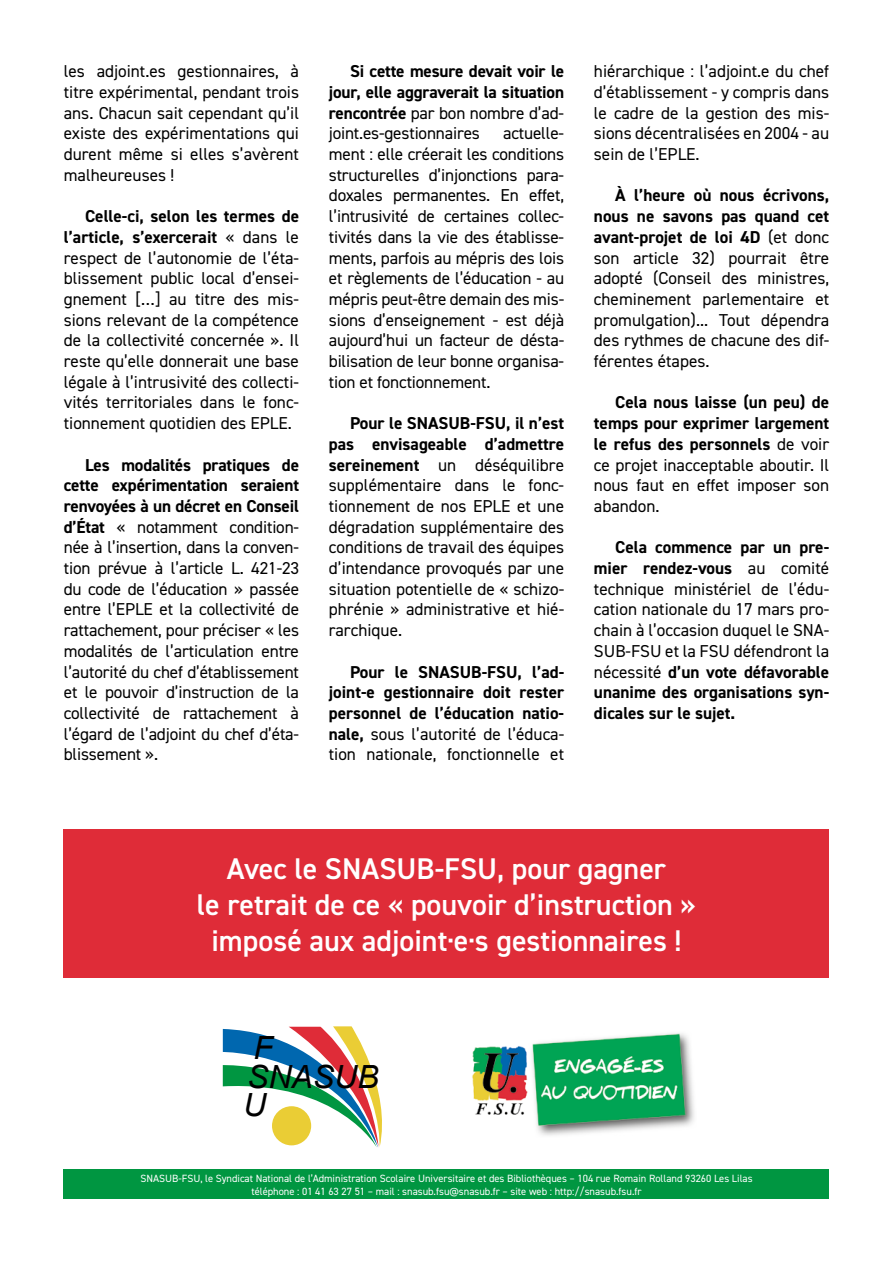
<style>
.page{position:relative;width:893px;height:1263px;background:#fff}
.page>*{position:absolute;margin:0;border:0;box-sizing:border-box;transform-origin:0 0}
.t1{font:italic 31.95px/57.6px "Arial";color:#000;text-align:center}
.t2{font:600 30px/36px "DIN2014";color:#fff;text-align:center}
.t3{font:17.25px/20.7px "DIN2014";color:#000;text-align:justify}
.t4{font:700 17.25px/20.7px "DIN2014";color:#000;text-align:justify}
.t5{font:10.5px/12.6px "DIN2014";color:#fff;text-align:center}
.s1{font-weight:700}
.s2{font-weight:400}
</style>
<div class="page">
<div style="left:64px;top:1169px;width:765px;height:30px;background:#009641"></div>
<div style="left:64px;top:829px;width:765px;height:149px;background:#df2c38"></div>
<svg style="left:223px;top:1026px;width:159px;height:121px"></svg>
<img style="left:472px;top:1033px;width:222px;height:103px">
<p class="t3" style="left:64px;top:61px;width:237px">les adjoint.es gestionnaires, à titre expérimental, pendant trois ans. Chacun sait cependant qu’il existe des expérimentations qui durent même si elles s’avèrent malheureuses !</p>
<p class="t3" style="left:64px;top:206px;width:237px;text-indent:21px"><span class="s1">Celle-ci, selon les termes de l’article, s’exercerait</span> « dans le respect de l’autonomie de l’éta&shy;blissement public local d’ensei&shy;gnement […] au titre des mis&shy;sions relevant de la compétence de la collectivité concernée ». Il reste qu’elle donnerait une base légale à l’intrusivité des collecti&shy;vités territoriales dans le fonc&shy;tionnement quotidien des EPLE.</p>
<p class="t3" style="left:64px;top:454px;width:237px;text-indent:21px"><span class="s1">Les modalités pratiques de cette expérimentation seraient renvoyées à un décret en Conseil d’État</span> « notamment condition&shy;née à l’insertion, dans la conven&shy;tion prévue à l’article L. 421-23 du code de l’éducation » passée entre l’EPLE et la collectivité de rattachement, pour préciser « les modalités de l’articulation entre l’autorité du chef d’établissement et le pouvoir d’instruction de la collectivité de rattachement à l’égard de l’adjoint du chef d’éta&shy;blissement ».</p>
<p class="t4" style="left:329px;top:61px;width:237px;text-indent:21px">Si cette mesure devait voir le jour, elle aggraverait la situation rencontrée <span class="s2">par bon nombre d’ad&shy;joint.es-gestionnaires</span></p>
<p class="t3" style="left:329px;top:123px;width:237px;text-indent:174px">actuelle&shy;ment : elle créerait les conditions structurelles d’injonctions para&shy;doxales permanentes. En effet, l’intrusivité de certaines collec&shy;tivités dans la vie des établisse&shy;ments, parfois au mépris des lois et règlements de l’éducation - au mépris peut-être demain des mis&shy;sions d’enseignement - est déjà aujourd’hui un facteur de désta&shy;bilisation de leur bonne organisa&shy;tion et fonctionnement.</p>
<p class="t3" style="left:329px;top:413px;width:237px;text-indent:21px"><span class="s1">Pour le SNASUB-FSU, il n’est pas envisageable d’admettre sereinement</span> un déséquilibre supplémentaire dans le fonc&shy;tionnement de nos EPLE et une dégradation supplémentaire des conditions de travail des équipes d’intendance provoqués par une situation potentielle de « schizo&shy;phrénie » administrative et hié&shy;rarchique.</p>
<p class="t4" style="left:329px;top:661px;width:237px;text-indent:21px">Pour le SNASUB-FSU, l’ad&shy;joint-e gestionnaire doit rester personnel de l’éducation natio&shy;nale, <span class="s2">sous l’autorité de l’éduca&shy;tion nationale, fonctionnelle et</span></p>
<p class="t3" style="left:594px;top:61px;width:237px">hiérarchique : l’adjoint.e du chef d’établissement - y compris dans le cadre de la gestion des mis&shy;sions décentralisées en 2004 - au sein de l’EPLE.</p>
<p class="t3" style="left:594px;top:185px;width:237px;text-indent:21px"><span class="s1">À l’heure où nous écrivons, nous ne savons pas quand cet avant-projet de loi 4D</span> (et donc son article 32) pourrait être adopté (Conseil des ministres, cheminement parlementaire et promulgation)... Tout dépendra des rythmes de chacune des dif&shy;férentes étapes.</p>
<p class="t4" style="left:594px;top:392px;width:237px;text-indent:21px">Cela nous laisse (un peu) de temps pour exprimer largement le refus des personnels <span class="s2">de voir ce projet inacceptable aboutir. Il nous faut en effet imposer son abandon.</span></p>
<p class="t3" style="left:594px;top:537px;width:237px;text-indent:21px"><span class="s1">Cela commence par un pre&shy;mier rendez-vous</span> au comité technique ministériel de l’édu&shy;cation nationale du 17 mars pro&shy;chain à l’occasion duquel le SNA-SUB-FSU et la FSU défendront la nécessité <span class="s1">d’un vote défavorable unanime des organisations syn&shy;dicales sur le sujet.</span></p>
<h2 class="t2" style="left:197px;top:850px;width:501px">Avec le SNASUB-FSU, pour gagner<br>le retrait de ce « pouvoir d’instruction » imposé aux adjoint·e·s gestionnaires !</h2>
<h1 class="t1" style="left:243px;top:1019px;width:32px">F<br>U</h1>
<h1 class="t1" style="left:247px;top:1049px;width:133px">SNASUB</h1>
<p class="t5" style="left:140px;top:1172px;width:614px">SNASUB-FSU, le Syndicat National de l’Administration Scolaire Universitaire et des Bibliothèques – 104 rue Romain Rolland 93260 Les Lilas téléphone : 01 41 63 27 51 – mail : snasub.fsu@snasub.fr – site web : http://snasub.fsu.fr</p>
</div>
